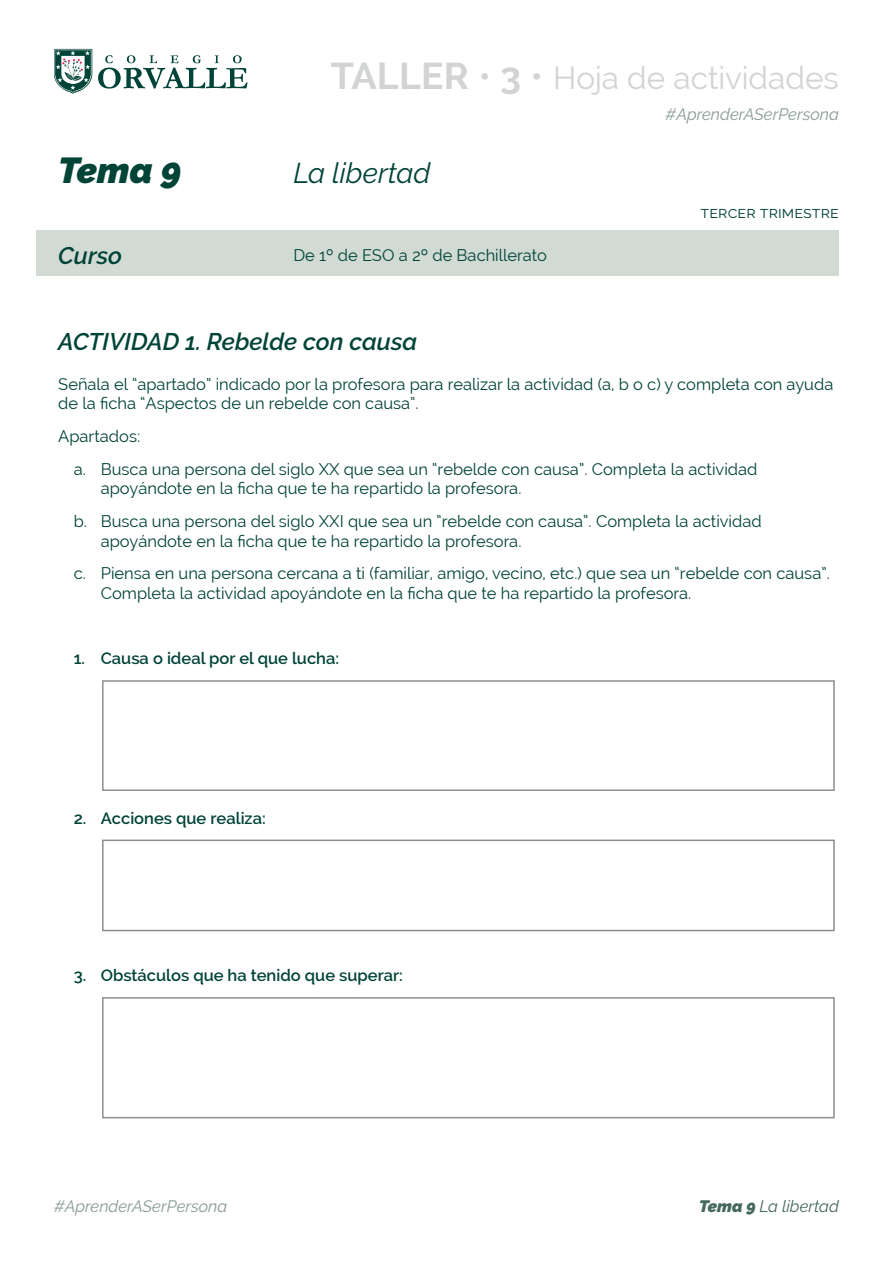
<style>
.page{position:relative;width:893px;height:1263px;background:#fff}
.page>*{position:absolute;margin:0;border:0;box-sizing:border-box;transform-origin:0 0}
.t1{font:italic 900 36px "Raleway";color:#004337}
.t2{font:31.5px "Raleway";color:#d2d3d3}
.t3{font:italic 28.5px "Raleway";color:#004337}
.t4{font:italic 600 24px "Raleway";color:#004337}
.t5{font:16.5px/32.5px "Raleway";color:#004337}
.t6{font:600 16.5px "Raleway";color:#004337}
.t7{font:italic 16.5px "Raleway";color:#879a94}
.t8{font:italic 16.5px "Raleway";color:#45685f}
.s1{font-weight:700;font-size:37.5px}
.s2{font-size:37.5px}
.s3{font-weight:900}
</style>
<div class="page">
<svg style="left:98px;top:55px;width:150px;height:34px"></svg>
<svg style="left:54px;top:49px;width:38px;height:45px"></svg>
<div style="left:37px;top:230px;width:802px;height:46px;background:#d2dad4"></div>
<h2 class="t2" style="left:331px;top:60px;width:510px"><span class="s1">TALLER</span> <span class="s2">•</span> <span class="s1">3</span> <span class="s2">•</span> Hoja de actividades</h2>
<h1 class="t1" style="left:58px;top:149px;width:125px">Tema 9</h1>
<h3 class="t4" style="left:58px;top:242px;width:65px">Curso</h3>
<h3 class="t3" style="left:293px;top:156px;width:139px">La libertad</h3>
<p class="t5" style="left:293px;top:239px;width:255px">De 1º de ESO a 2º de Bachillerato</p>
<p class="t7" style="left:666px;top:104px;width:175px">#AprenderASerPersona</p>
<p class="t5" style="left:701px;top:195px;width:140px">tercer trimestre</p>
<h3 class="t4" style="left:58px;top:328px;width:360px">ACTIVIDAD 1. Rebelde con causa</h3>
<p class="t5" style="left:58px;top:374px;width:777px;line-height:19.8px">Señala el “apartado” indicado por la profesora para realizar la actividad (a, b o c) y completa con ayuda de la ficha “Aspectos de un rebelde con causa”.</p>
<p class="t5" style="left:74px;top:420px;width:685px;text-indent:-16px">Apartados:<br>a. Busca una persona del siglo XX que sea un “rebelde con causa”. Completa la actividad</p>
<p class="t5" style="left:74px;top:472px;width:689px;text-indent:27px">apoyándote en la ficha que te ha repartido la profesora.<br>b. Busca una persona del siglo XXI que sea un “rebelde con causa”. Completa la actividad</p>
<p class="t5" style="left:74px;top:525px;width:758px;text-indent:27px">apoyándote en la ficha que te ha repartido la profesora.<br>c. Piensa en una persona cercana a ti (familiar, amigo, vecino, etc.) que sea un “rebelde con causa”.</p>
<p class="t5" style="left:101px;top:577px;width:592px">Completa la actividad apoyándote en la ficha que te ha repartido la profesora.</p>
<p class="t6" style="left:74px;top:649px;width:267px">1. Causa o ideal por el que lucha:</p>
<p class="t6" style="left:74px;top:808px;width:194px">2. Acciones que realiza:</p>
<p class="t6" style="left:74px;top:966px;width:331px">3. Obstáculos que ha tenido que superar:</p>
<p class="t7" style="left:54px;top:1196px;width:175px">#AprenderASerPersona</p>
<p class="t8" style="left:699px;top:1196px;width:141px"><span class="s3">Tema 9</span> La libertad</p>
</div>
